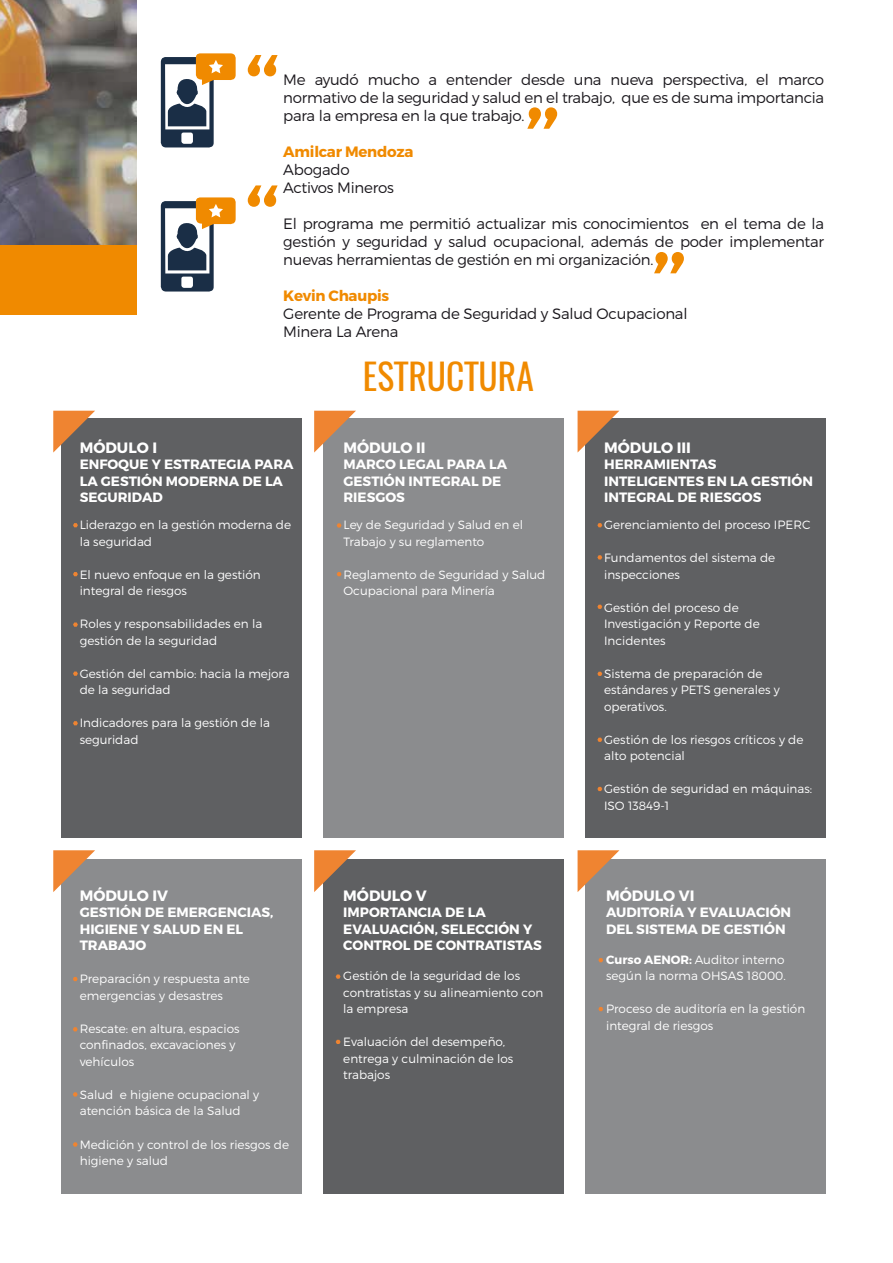
<style>
.page{position:relative;width:893px;height:1263px;background:#fff}
.page>*{position:absolute;margin:0;border:0;box-sizing:border-box;transform-origin:0 0}
.t1{font:35.55px "Oswald";color:#f08a00}
.t2{font:300 15px/18px "Montserrat";letter-spacing:-.015em;color:#1a171c;text-align:justify}
.t3{font:700 15px "Montserrat";color:#fff}
.t4{font:700 15px "Montserrat";letter-spacing:-.015em;color:#f08a00}
.t5{font:700 13.5px/16.5px "Montserrat";color:#fff}
.t6{font:300 12px/16.5px "Montserrat";color:#fff}
.s1{font-weight:700}
</style>
<div class="page">
<div style="left:61px;top:418px;width:241px;height:419px;background:#5f6062"></div>
<div style="left:323px;top:418px;width:241px;height:419px;background:#8b8c8e"></div>
<div style="left:585px;top:418px;width:241px;height:419px;background:#5f6062"></div>
<div style="left:61px;top:859px;width:241px;height:334px;background:#8b8c8e"></div>
<div style="left:323px;top:859px;width:241px;height:334px;background:#5f6062"></div>
<div style="left:585px;top:859px;width:241px;height:334px;background:#8b8c8e"></div>
<svg style="left:73px;top:572px;width:5px;height:4px"></svg>
<svg style="left:73px;top:523px;width:5px;height:4px"></svg>
<svg style="left:73px;top:977px;width:5px;height:4px"></svg>
<svg style="left:335px;top:974px;width:5px;height:4px"></svg>
<svg style="left:598px;top:958px;width:5px;height:4px"></svg>
<svg style="left:598px;top:1007px;width:5px;height:4px"></svg>
<svg style="left:335px;top:1039px;width:5px;height:5px"></svg>
<svg style="left:73px;top:1092px;width:5px;height:4px"></svg>
<svg style="left:73px;top:1142px;width:5px;height:4px"></svg>
<svg style="left:73px;top:1027px;width:5px;height:4px"></svg>
<svg style="left:597px;top:523px;width:5px;height:4px"></svg>
<svg style="left:597px;top:555px;width:5px;height:4px"></svg>
<svg style="left:597px;top:604px;width:5px;height:5px"></svg>
<svg style="left:597px;top:671px;width:5px;height:5px"></svg>
<svg style="left:597px;top:737px;width:5px;height:5px"></svg>
<svg style="left:597px;top:787px;width:5px;height:4px"></svg>
<svg style="left:336px;top:523px;width:5px;height:4px"></svg>
<svg style="left:336px;top:572px;width:5px;height:4px"></svg>
<svg style="left:73px;top:671px;width:5px;height:5px"></svg>
<svg style="left:73px;top:721px;width:5px;height:4px"></svg>
<svg style="left:73px;top:622px;width:5px;height:4px"></svg>
<svg style="left:248px;top:55px;width:29px;height:21px"></svg>
<svg style="left:248px;top:185px;width:29px;height:22px"></svg>
<svg style="left:527px;top:107px;width:30px;height:22px"></svg>
<svg style="left:654px;top:252px;width:30px;height:21px"></svg>
<svg style="left:160px;top:53px;width:76px;height:95px"></svg>
<svg style="left:160px;top:197px;width:76px;height:95px"></svg>
<img style="left:0;top:0;width:136px;height:245px">
<div style="left:0;top:245px;width:136px;height:70px;background:#f08a00"></div>
<svg style="left:53px;top:411px;width:42px;height:41px"></svg>
<svg style="left:314px;top:411px;width:42px;height:41px"></svg>
<svg style="left:577px;top:411px;width:42px;height:41px"></svg>
<svg style="left:53px;top:850px;width:42px;height:42px"></svg>
<svg style="left:314px;top:850px;width:42px;height:42px"></svg>
<svg style="left:577px;top:850px;width:42px;height:42px"></svg>
<p class="t2" style="left:283px;top:70px;width:542px">Me ayudó mucho a entender desde una nueva perspectiva, el marco normativo de la seguridad y salud en el trabajo, que es de suma importancia para la empresa en la que trabajo.</p>
<p class="t4" style="left:283px;top:142px;width:131px">Amilcar Mendoza</p>
<p class="t2" style="left:283px;top:160px;width:112px">Abogado<br>Activos Mineros</p>
<p class="t2" style="left:283px;top:214px;width:542px">El programa me permitió actualizar mis conocimientos en el tema de la gestión y seguridad y salud ocupacional, además de poder implementar nuevas herramientas de gestión en mi organización.</p>
<p class="t4" style="left:283px;top:286px;width:107px">Kevin Chaupis</p>
<p class="t2" style="left:283px;top:304px;width:405px">Gerente de Programa de Seguridad y Salud Ocupacional<br>Minera La Arena</p>
<h1 class="t1" style="left:363px;top:352px;width:172px">ESTRUCTURA</h1>
<p class="t3" style="left:80px;top:438px;width:79px">MÓDULO I</p>
<p class="t5" style="left:80px;top:456px;width:215px">ENFOQUE Y ESTRATEGIA PARA<br>LA GESTIÓN MODERNA DE LA<br>SEGURIDAD</p>
<p class="t6" style="left:80px;top:516px;width:213px">Liderazgo en la gestión moderna de la seguridad</p>
<p class="t6" style="left:80px;top:566px;width:182px">El nuevo enfoque en la gestión integral de riesgos</p>
<p class="t6" style="left:80px;top:615px;width:184px">Roles y responsabilidades en la gestión de la seguridad</p>
<p class="t6" style="left:80px;top:665px;width:211px">Gestión del cambio: hacia la mejora de la seguridad</p>
<p class="t6" style="left:80px;top:714px;width:192px">Indicadores para la gestión de la seguridad</p>
<p class="t3" style="left:343px;top:438px;width:84px">MÓDULO II</p>
<p class="t5" style="left:343px;top:456px;width:165px">MARCO LEGAL PARA LA<br>GESTIÓN INTEGRAL DE<br>RIESGOS</p>
<p class="t6" style="left:343px;top:516px;width:181px">Ley de Seguridad y Salud en el<br>Trabajo y su reglamento</p>
<p class="t6" style="left:343px;top:566px;width:203px">Reglamento de Seguridad y Salud<br>Ocupacional para Minería</p>
<p class="t3" style="left:80px;top:886px;width:90px">MÓDULO IV</p>
<p class="t5" style="left:80px;top:904px;width:195px">GESTIÓN DE EMERGENCIAS,<br>HIGIENE Y SALUD EN EL<br>TRABAJO</p>
<p class="t6" style="left:80px;top:970px;width:172px">Preparación y respuesta ante emergencias y desastres</p>
<p class="t6" style="left:80px;top:1020px;width:161px">Rescate: en altura, espacios confinados, excavaciones y vehículos</p>
<p class="t6" style="left:80px;top:1086px;width:181px">Salud e higiene ocupacional y atención básica de la Salud</p>
<p class="t6" style="left:80px;top:1135px;width:211px">Medición y control de los riesgos de higiene y salud</p>
<p class="t3" style="left:343px;top:886px;width:85px">MÓDULO V</p>
<p class="t5" style="left:343px;top:904px;width:200px">IMPORTANCIA DE LA<br>EVALUACIÓN, SELECCIÓN Y<br>CONTROL DE CONTRATISTAS</p>
<p class="t6" style="left:343px;top:967px;width:201px">Gestión de la seguridad de los contratistas y su alineamiento con la empresa</p>
<p class="t6" style="left:343px;top:1033px;width:171px">Evaluación del desempeño, entrega y culminación de los trabajos</p>
<p class="t3" style="left:604px;top:438px;width:88px">MÓDULO III</p>
<p class="t5" style="left:604px;top:456px;width:210px">HERRAMIENTAS<br>INTELIGENTES EN LA GESTIÓN<br>INTEGRAL DE RIESGOS</p>
<p class="t6" style="left:604px;top:516px;width:208px">Gerenciamiento del proceso IPERC</p>
<p class="t6" style="left:604px;top:549px;width:173px">Fundamentos del sistema de inspecciones</p>
<p class="t6" style="left:604px;top:599px;width:157px">Gestión del proceso de<br>Investigación y Reporte de<br>Incidentes</p>
<p class="t6" style="left:604px;top:665px;width:177px">Sistema de preparación de estándares y PETS generales y operativos.</p>
<p class="t6" style="left:604px;top:731px;width:201px">Gestión de los riesgos críticos y de alto potencial</p>
<p class="t6" style="left:604px;top:780px;width:209px">Gestión de seguridad en máquinas:<br>ISO 13849-1</p>
<p class="t3" style="left:606px;top:886px;width:90px">MÓDULO VI</p>
<p class="t5" style="left:606px;top:904px;width:186px">AUDITORÍA Y EVALUACIÓN<br>DEL SISTEMA DE GESTIÓN</p>
<p class="t6" style="left:606px;top:951px;width:181px"><span class="s1">Curso AENOR:</span> Auditor interno según la norma OHSAS 18000.</p>
<p class="t6" style="left:606px;top:1000px;width:201px">Proceso de auditoría en la gestión integral de riesgos</p>
</div>
